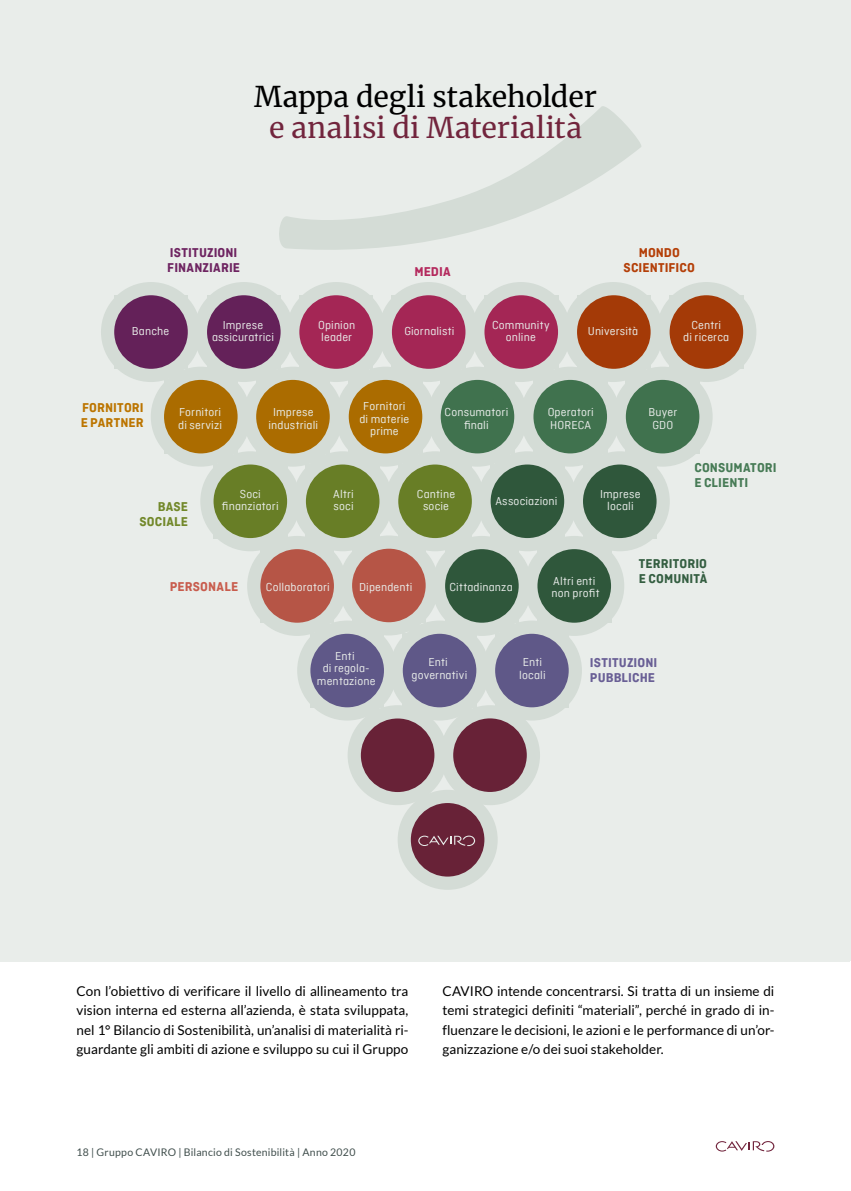
<style>
.page{position:relative;width:851px;height:1191px;background:#fff}
.page>*{position:absolute;margin:0;border:0;box-sizing:border-box;transform-origin:0 0}
.t1{font:28.5px "Merriweather";letter-spacing:-.01em;color:#000}
.t2{font:28.5px "Merriweather";color:#72253d}
.t3{font:13.5px/19.5px "Lato";color:#000;text-align:justify}
.t4{font:700 13.5px/14.9px "Ciutadella";letter-spacing:.01em;color:#79276a}
.t5{font:700 13.5px/14.9px "Ciutadella";letter-spacing:.005em;color:#7467a3}
.t6{font:700 13.5px/14.9px "Ciutadella";letter-spacing:.005em;color:#3a6647}
.t7{font:700 13.5px/14.9px "Ciutadella";letter-spacing:.01em;color:#4e855e}
.t8{font:700 13.5px/14.9px "Ciutadella";letter-spacing:.005em;color:#ce7e00}
.t9{font:700 13.5px/14.9px "Ciutadella";letter-spacing:.005em;color:#c54409;text-align:center}
.t10{font:700 13.5px "Ciutadella";letter-spacing:.015em;color:#7d932e}
.t11{font:700 13.5px "Ciutadella";letter-spacing:.015em;color:#db6354}
.t12{font:700 13.5px "Ciutadella";letter-spacing:.005em;color:#c52d66}
.t13{font:12.15px/12.1px "Ciutadella";letter-spacing:.01em;color:#fff;text-align:center}
.t14{font:10.5px "Lato";letter-spacing:.025em;color:#404e4c}
</style>
<div class="page">
<hr style="left:849px;top:0;width:1px;height:961px;background:#e9edea">
<div style="left:0;top:0;width:849px;height:961px;background:#e9edea"></div>
<div style="left:200px;top:451px;width:100px;height:100px;background:#d4dcd6;border-radius:50%"></div>
<div style="left:292px;top:451px;width:100px;height:100px;background:#d4dcd6;border-radius:50%"></div>
<div style="left:385px;top:451px;width:100px;height:100px;background:#d4dcd6;border-radius:50%"></div>
<div style="left:477px;top:451px;width:100px;height:100px;background:#d4dcd6;border-radius:50%"></div>
<div style="left:569px;top:451px;width:100px;height:100px;background:#d4dcd6;border-radius:50%"></div>
<div style="left:247px;top:536px;width:100px;height:100px;background:#d4dcd6;border-radius:50%"></div>
<div style="left:339px;top:535px;width:100px;height:100px;background:#d4dcd6;border-radius:50%"></div>
<div style="left:432px;top:536px;width:100px;height:100px;background:#d4dcd6;border-radius:50%"></div>
<div style="left:524px;top:536px;width:100px;height:100px;background:#d4dcd6;border-radius:50%"></div>
<div style="left:347px;top:705px;width:100px;height:100px;background:#d4dcd6;border-radius:50%"></div>
<div style="left:440px;top:705px;width:100px;height:100px;background:#d4dcd6;border-radius:50%"></div>
<div style="left:397px;top:790px;width:100px;height:99px;background:#d4dcd6;border-radius:50%"></div>
<div style="left:297px;top:620px;width:100px;height:100px;background:#d4dcd6;border-radius:50%"></div>
<div style="left:389px;top:620px;width:100px;height:100px;background:#d4dcd6;border-radius:50%"></div>
<div style="left:482px;top:620px;width:100px;height:100px;background:#d4dcd6;border-radius:50%"></div>
<div style="left:151px;top:367px;width:100px;height:99px;background:#d4dcd6;border-radius:50%"></div>
<div style="left:243px;top:367px;width:100px;height:99px;background:#d4dcd6;border-radius:50%"></div>
<div style="left:335px;top:367px;width:100px;height:99px;background:#d4dcd6;border-radius:50%"></div>
<div style="left:427px;top:367px;width:100px;height:99px;background:#d4dcd6;border-radius:50%"></div>
<div style="left:520px;top:367px;width:100px;height:99px;background:#d4dcd6;border-radius:50%"></div>
<div style="left:612px;top:367px;width:100px;height:99px;background:#d4dcd6;border-radius:50%"></div>
<div style="left:101px;top:282px;width:100px;height:100px;background:#d4dcd6;border-radius:50%"></div>
<div style="left:194px;top:282px;width:100px;height:100px;background:#d4dcd6;border-radius:50%"></div>
<div style="left:286px;top:282px;width:100px;height:100px;background:#d4dcd6;border-radius:50%"></div>
<div style="left:378px;top:282px;width:100px;height:100px;background:#d4dcd6;border-radius:50%"></div>
<div style="left:471px;top:282px;width:100px;height:100px;background:#d4dcd6;border-radius:50%"></div>
<div style="left:563px;top:282px;width:100px;height:100px;background:#d4dcd6;border-radius:50%"></div>
<div style="left:656px;top:282px;width:100px;height:100px;background:#d4dcd6;border-radius:50%"></div>
<svg style="left:279px;top:106px;width:362px;height:144px"></svg>
<div style="left:114px;top:295px;width:74px;height:74px;background:#642159;border-radius:50%"></div>
<div style="left:207px;top:295px;width:73px;height:74px;background:#642159;border-radius:50%"></div>
<div style="left:299px;top:295px;width:74px;height:74px;background:#a42655;border-radius:50%"></div>
<div style="left:164px;top:380px;width:73px;height:73px;background:#ab6c00;border-radius:50%"></div>
<div style="left:256px;top:380px;width:74px;height:73px;background:#ab6c00;border-radius:50%"></div>
<div style="left:348px;top:380px;width:74px;height:73px;background:#ab6c00;border-radius:50%"></div>
<div style="left:213px;top:464px;width:74px;height:74px;background:#687e26;border-radius:50%"></div>
<div style="left:306px;top:464px;width:73px;height:74px;background:#687e26;border-radius:50%"></div>
<div style="left:260px;top:549px;width:74px;height:73px;background:#b65546;border-radius:50%"></div>
<div style="left:352px;top:549px;width:73px;height:73px;background:#b65546;border-radius:50%"></div>
<div style="left:398px;top:464px;width:74px;height:74px;background:#687e26;border-radius:50%"></div>
<div style="left:490px;top:464px;width:74px;height:74px;background:#2f573b;border-radius:50%"></div>
<div style="left:583px;top:464px;width:73px;height:74px;background:#2f573b;border-radius:50%"></div>
<div style="left:445px;top:549px;width:73px;height:73px;background:#2f573b;border-radius:50%"></div>
<div style="left:310px;top:634px;width:74px;height:73px;background:#5f5888;border-radius:50%"></div>
<div style="left:402px;top:634px;width:74px;height:73px;background:#5f5888;border-radius:50%"></div>
<div style="left:361px;top:718px;width:73px;height:74px;background:#682237;border-radius:50%"></div>
<div style="left:411px;top:803px;width:73px;height:73px;background:#682237;border-radius:50%"></div>
<div style="left:453px;top:718px;width:73px;height:74px;background:#682237;border-radius:50%"></div>
<div style="left:495px;top:634px;width:73px;height:73px;background:#5f5888;border-radius:50%"></div>
<div style="left:537px;top:549px;width:74px;height:73px;background:#2f573b;border-radius:50%"></div>
<div style="left:392px;top:295px;width:73px;height:74px;background:#a42655;border-radius:50%"></div>
<div style="left:484px;top:295px;width:74px;height:74px;background:#a42655;border-radius:50%"></div>
<div style="left:440px;top:380px;width:74px;height:73px;background:#40724e;border-radius:50%"></div>
<div style="left:533px;top:380px;width:74px;height:73px;background:#40724e;border-radius:50%"></div>
<div style="left:625px;top:380px;width:74px;height:73px;background:#40724e;border-radius:50%"></div>
<div style="left:577px;top:295px;width:73px;height:74px;background:#a43a07;border-radius:50%"></div>
<div style="left:669px;top:295px;width:74px;height:74px;background:#a43a07;border-radius:50%"></div>
<svg style="left:418px;top:835px;width:57px;height:11px"></svg>
<svg style="left:715px;top:1141px;width:59px;height:10px"></svg>
<h1 class="t1" style="left:254px;top:77px;width:344px">Mappa degli stakeholder</h1>
<h1 class="t2" style="left:269px;top:107px;width:314px">e analisi di Materialità</h1>
<p class="t4" style="left:167px;top:245px;width:74px">ISTITUZIONI<br>FINANZIARIE</p>
<p class="t12" style="left:414px;top:264px;width:38px">MEDIA</p>
<p class="t9" style="left:623px;top:245px;width:73px">MONDO<br>SCIENTIFICO</p>
<p class="t13" style="left:132px;top:324px;width:39px">Banche</p>
<p class="t13" style="left:404px;top:324px;width:52px">Giornalisti</p>
<p class="t13" style="left:492px;top:318px;width:59px">Community online</p>
<p class="t13" style="left:318px;top:318px;width:39px;text-align:left">Opinion leader</p>
<p class="t13" style="left:587px;top:324px;width:52px">Università</p>
<p class="t13" style="left:683px;top:318px;width:48px">Centri<br>di ricerca</p>
<p class="t13" style="left:212px;top:318px;width:63px">Imprese assicuratrici</p>
<p class="t8" style="left:80px;top:400px;width:65px">FORNITORI<br>E PARTNER</p>
<p class="t13" style="left:178px;top:406px;width:45px;text-align:left">Fornitori di servizi</p>
<p class="t13" style="left:268px;top:406px;width:51px">Imprese industriali</p>
<p class="t13" style="left:359px;top:400px;width:51px">Fornitori di materie prime</p>
<p class="t13" style="left:444px;top:406px;width:65px">Consumatori finali</p>
<p class="t13" style="left:547px;top:406px;width:48px;text-align:left">Operatori<br>HORECA</p>
<p class="t13" style="left:648px;top:406px;width:30px">Buyer<br>GDO</p>
<p class="t7" style="left:694px;top:460px;width:84px">CONSUMATORI<br>E CLIENTI</p>
<p class="t13" style="left:222px;top:488px;width:58px">Soci finanziatori</p>
<p class="t13" style="left:333px;top:488px;width:22px">Altri</p>
<p class="t10" style="left:158px;top:498px;width:32px">BASE</p>
<p class="t13" style="left:333px;top:500px;width:22px">soci</p>
<p class="t10" style="left:139px;top:513px;width:50px">SOCIALE</p>
<p class="t13" style="left:417px;top:488px;width:40px">Cantine socie</p>
<p class="t13" style="left:495px;top:495px;width:64px">Associazioni</p>
<p class="t13" style="left:600px;top:488px;width:42px">Imprese locali</p>
<p class="t11" style="left:170px;top:579px;width:70px">PERSONALE</p>
<p class="t13" style="left:266px;top:581px;width:65px">Collaboratori</p>
<p class="t13" style="left:359px;top:581px;width:55px">Dipendenti</p>
<p class="t13" style="left:449px;top:581px;width:65px">Cittadinanza</p>
<p class="t13" style="left:551px;top:575px;width:50px;text-align:left">Altri enti non profit</p>
<p class="t6" style="left:638px;top:556px;width:70px">TERRITORIO<br>E COMUNITÀ</p>
<p class="t13" style="left:317px;top:650px;width:60px">Enti<br>di regola&shy;mentazione</p>
<p class="t5" style="left:589px;top:655px;width:69px">ISTITUZIONI<br>PUBBLICHE</p>
<p class="t13" style="left:411px;top:656px;width:57px">Enti governativi</p>
<p class="t13" style="left:519px;top:656px;width:28px;text-align:left">Enti locali</p>
<p class="t3" style="left:77px;top:980px;width:333px">Con l’obiettivo di verificare il livello di allineamento tra vision interna ed esterna all’azienda, è stata sviluppata, nel 1° Bilancio di Sostenibilità, un’analisi di materialità ri&shy;guardante gli ambiti di azione e sviluppo su cui il Gruppo</p>
<p class="t3" style="left:442px;top:980px;width:333px">CAVIRO intende concentrarsi. Si tratta di un insieme di temi strategici definiti “materiali”, perché in grado di in&shy;fluenzare le decisioni, le azioni e le performance di un’or&shy;ganizzazione e/o dei suoi stakeholder.</p>
<p class="t14" style="left:77px;top:1146px;width:280px">18 | Gruppo CAVIRO | Bilancio di Sostenibilità | Anno 2020</p>
</div>
